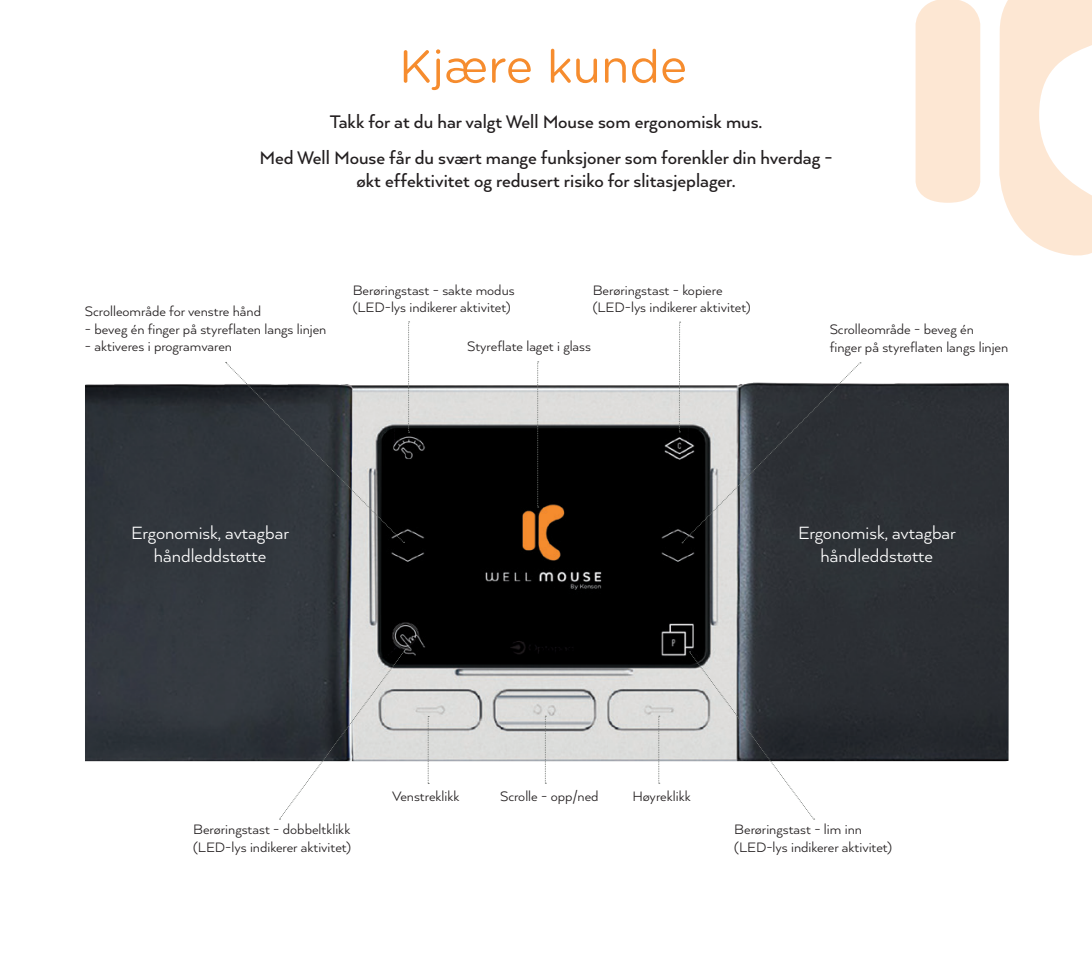
<style>
.page{position:relative;width:1092px;height:968px;background:#fff}
.page>*{position:absolute;margin:0;border:0;box-sizing:border-box;transform-origin:0 0}
.t1{font:500 21px "Arquitecta";color:#231f20}
.t2{font:20.47px "Arquitecta";color:#fff}
.t3{font:15.75px "Arquitecta";color:#231f20}
</style>
<div class="page">
<svg style="left:404px;top:49px;width:281px;height:41px"></svg>
<img style="left:85px;top:382px;width:923px;height:379px">
<svg style="left:679px;top:322px;width:181px;height:221px"></svg>
<svg style="left:537px;top:361px;width:1px;height:146px"></svg>
<svg style="left:225px;top:321px;width:184px;height:222px"></svg>
<svg style="left:689px;top:651px;width:125px;height:168px"></svg>
<svg style="left:279px;top:651px;width:125px;height:168px"></svg>
<svg style="left:428px;top:716px;width:1px;height:68px"></svg>
<svg style="left:545px;top:715px;width:1px;height:68px"></svg>
<svg style="left:658px;top:715px;width:1px;height:68px"></svg>
<svg style="left:915px;top:0;width:66px;height:203px;background:#fde8d5"></svg>
<svg style="left:999px;top:0;width:92px;height:256px"></svg>
<p class="t1" style="left:330px;top:108px;width:433px">Takk for at du har valgt Well Mouse som ergonomisk mus.</p>
<p class="t1" style="left:259px;top:144px;width:574px">Med Well Mouse får du svært mange funksjoner som forenkler din hverdag -</p>
<p class="t1" style="left:356px;top:168px;width:380px">økt effektivitet og redusert risiko for slitasjeplager.</p>
<p class="t3" style="left:85px;top:301px;width:178px">Scrolleområde for venstre hånd</p>
<p class="t3" style="left:85px;top:319px;width:243px">- beveg én finger på styreflaten langs linjen</p>
<p class="t3" style="left:85px;top:336px;width:149px">- aktiveres i programvaren</p>
<p class="t3" style="left:353px;top:280px;width:163px">Berøringstast - sakte modus</p>
<p class="t3" style="left:353px;top:298px;width:159px">(LED-lys indikerer aktivitet)</p>
<p class="t3" style="left:592px;top:280px;width:131px">Berøringstast - kopiere</p>
<p class="t3" style="left:592px;top:298px;width:159px">(LED-lys indikerer aktivitet)</p>
<p class="t3" style="left:829px;top:319px;width:146px">Scrolleområde - beveg én</p>
<p class="t3" style="left:467px;top:336px;width:125px">Styreflate laget i glass</p>
<p class="t3" style="left:829px;top:337px;width:180px">finger på styreflaten langs linjen</p>
<p class="t2" style="left:131px;top:520px;width:159px">Ergonomisk, avtagbar</p>
<p class="t2" style="left:154px;top:542px;width:114px">håndleddstøtte</p>
<p class="t2" style="left:798px;top:520px;width:159px">Ergonomisk, avtagbar</p>
<p class="t2" style="left:820px;top:542px;width:114px">håndleddstøtte</p>
<p class="t3" style="left:392px;top:786px;width:69px">Venstreklikk</p>
<p class="t3" style="left:500px;top:786px;width:100px">Scrolle - opp/ned</p>
<p class="t3" style="left:632px;top:786px;width:60px">Høyreklikk</p>
<p class="t3" style="left:193px;top:819px;width:159px">Berøringstast - dobbeltklikk</p>
<p class="t3" style="left:193px;top:837px;width:159px">(LED-lys indikerer aktivitet)</p>
<p class="t3" style="left:734px;top:819px;width:129px">Berøringstast - lim inn</p>
<p class="t3" style="left:734px;top:837px;width:159px">(LED-lys indikerer aktivitet)</p>
</div>
